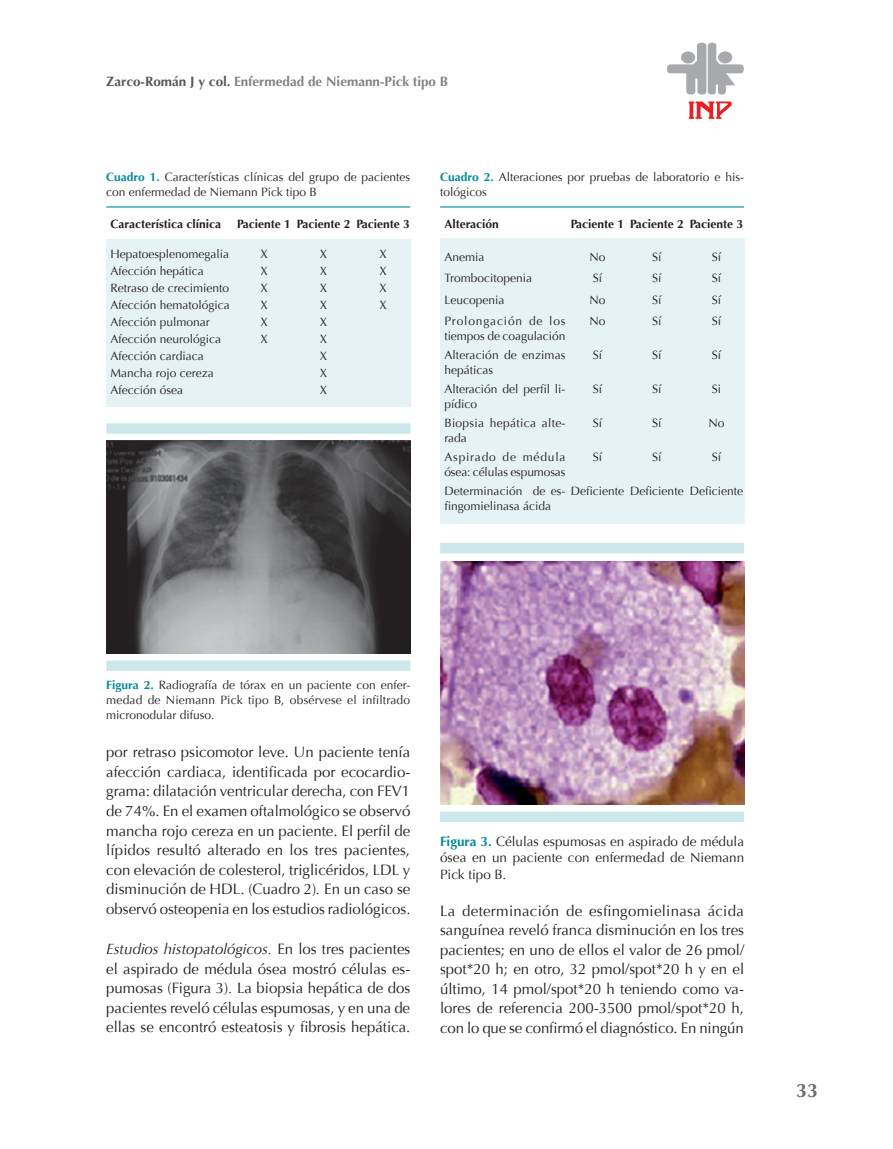
<style>
.page{position:relative;width:893px;height:1149px;background:#fff}
.page>*{position:absolute;margin:0;border:0;box-sizing:border-box;transform-origin:0 0}
.t1{font:700 19.5px "Optima";color:#6c6d70}
.t2{font:15px/19.5px "Optima";letter-spacing:-.005em;color:#231f20;text-align:justify}
.t3{font:13.5px/16.5px "Optima";color:#231f20;text-align:justify}
.t4{font:700 13.5px "Optima";color:#808285}
.t5{font:12px/15px "Optima";color:#231f20}
.t6{font:700 12px "Optima";color:#231f20}
.t7{font:12px/15px "Optima";letter-spacing:.025em;color:#231f20}
.s1{color:#57585a}
.s2{font-weight:700;color:#008b9a}
.s3{font-style:italic}
</style>
<div class="page">
<svg style="left:689px;top:101px;width:43px;height:18px"></svg>
<svg style="left:667px;top:43px;width:77px;height:52px"></svg>
<div style="left:718px;top:51px;width:14px;height:12px;background:#a8a9ad;border-radius:50%"></div>
<div style="left:106px;top:239px;width:304px;height:167px;background:#e6f3f5"></div>
<div style="left:440px;top:239px;width:304px;height:284px;background:#e6f3f5"></div>
<img style="left:106px;top:440px;width:304px;height:213px">
<img style="left:440px;top:561px;width:304px;height:242px">
<hr style="left:106px;top:206px;width:304px;height:1px;background:#008b9a">
<hr style="left:440px;top:206px;width:304px;height:1px;background:#008b9a">
<div style="left:106px;top:423px;width:304px;height:10px;background:#cde8eb"></div>
<div style="left:106px;top:660px;width:304px;height:10px;background:#cde8eb"></div>
<div style="left:440px;top:542px;width:304px;height:11px;background:#cde8eb"></div>
<div style="left:440px;top:811px;width:304px;height:10px;background:#cde8eb"></div>
<p class="t4" style="left:106px;top:74px;width:343px"><span class="s1">Zarco-Román J y col.</span> Enfermedad de Niemann-Pick tipo B</p>
<p class="t5" style="left:106px;top:170px;width:305px"><span class="s2">Cuadro 1.</span> Características clínicas del grupo de pacientes con enfermedad de Niemann Pick tipo B</p>
<p class="t6" style="left:111px;top:217px;width:112px">Característica clínica</p>
<p class="t6" style="left:237px;top:217px;width:174px">Paciente 1 Paciente 2 Paciente 3</p>
<p class="t5" style="left:111px;top:246px;width:120px">Hepatoesplenomegalia</p>
<p class="t5" style="left:260px;top:246px;width:9px">X</p>
<p class="t5" style="left:320px;top:246px;width:9px">X</p>
<p class="t5" style="left:379px;top:246px;width:9px">X</p>
<p class="t5" style="left:111px;top:263px;width:95px">Afección hepática</p>
<p class="t5" style="left:260px;top:263px;width:9px">X</p>
<p class="t5" style="left:320px;top:263px;width:9px">X</p>
<p class="t5" style="left:379px;top:263px;width:9px">X</p>
<p class="t5" style="left:111px;top:280px;width:120px">Retraso de crecimiento</p>
<p class="t5" style="left:260px;top:280px;width:9px">X</p>
<p class="t5" style="left:320px;top:280px;width:9px">X</p>
<p class="t5" style="left:379px;top:280px;width:9px">X</p>
<p class="t5" style="left:111px;top:297px;width:121px">Afección hematológica</p>
<p class="t5" style="left:260px;top:297px;width:9px">X</p>
<p class="t5" style="left:320px;top:297px;width:9px">X</p>
<p class="t5" style="left:379px;top:297px;width:9px">X</p>
<p class="t5" style="left:111px;top:314px;width:101px">Afección pulmonar</p>
<p class="t5" style="left:260px;top:314px;width:9px">X</p>
<p class="t5" style="left:320px;top:314px;width:9px">X</p>
<p class="t5" style="left:111px;top:331px;width:112px">Afección neurológica</p>
<p class="t5" style="left:260px;top:331px;width:9px">X</p>
<p class="t5" style="left:320px;top:331px;width:9px">X</p>
<p class="t5" style="left:111px;top:348px;width:95px">Afección cardiaca</p>
<p class="t5" style="left:320px;top:348px;width:9px">X</p>
<p class="t5" style="left:111px;top:365px;width:105px">Mancha rojo cereza</p>
<p class="t5" style="left:320px;top:365px;width:9px">X</p>
<p class="t5" style="left:111px;top:382px;width:74px">Afección ósea</p>
<p class="t5" style="left:320px;top:382px;width:9px">X</p>
<p class="t5" style="left:440px;top:170px;width:306px"><span class="s2">Cuadro 2.</span> Alteraciones por pruebas de laboratorio e his&shy;tológicos</p>
<p class="t6" style="left:444px;top:217px;width:56px">Alteración</p>
<p class="t6" style="left:571px;top:217px;width:174px">Paciente 1 Paciente 2 Paciente 3</p>
<p class="t5" style="left:444px;top:249px;width:42px">Anemia</p>
<p class="t5" style="left:589px;top:249px;width:18px">No</p>
<p class="t5" style="left:652px;top:249px;width:11px">Sí</p>
<p class="t5" style="left:712px;top:249px;width:11px">Sí</p>
<p class="t5" style="left:444px;top:271px;width:89px">Trombocitopenia</p>
<p class="t5" style="left:593px;top:271px;width:11px">Sí</p>
<p class="t5" style="left:652px;top:271px;width:11px">Sí</p>
<p class="t5" style="left:712px;top:271px;width:11px">Sí</p>
<p class="t5" style="left:444px;top:292px;width:62px">Leucopenia</p>
<p class="t5" style="left:589px;top:292px;width:18px">No</p>
<p class="t5" style="left:652px;top:292px;width:11px">Sí</p>
<p class="t5" style="left:712px;top:292px;width:11px">Sí</p>
<p class="t5" style="left:444px;top:313px;width:123px">Prolongación de los tiempos de coagulación</p>
<p class="t5" style="left:589px;top:313px;width:18px">No</p>
<p class="t5" style="left:652px;top:313px;width:11px">Sí</p>
<p class="t5" style="left:712px;top:313px;width:11px">Sí</p>
<p class="t5" style="left:444px;top:347px;width:123px">Alteración de enzimas hepáticas</p>
<p class="t5" style="left:593px;top:347px;width:11px">Sí</p>
<p class="t5" style="left:652px;top:347px;width:11px">Sí</p>
<p class="t5" style="left:712px;top:347px;width:11px">Sí</p>
<p class="t5" style="left:444px;top:381px;width:123px">Alteración del perfil li&shy;pídico</p>
<p class="t5" style="left:593px;top:381px;width:11px">Sí</p>
<p class="t5" style="left:652px;top:381px;width:11px">Sí</p>
<p class="t5" style="left:712px;top:381px;width:11px">Si</p>
<p class="t7" style="left:444px;top:415px;width:123px">Biopsia hepática alte&shy;rada</p>
<p class="t5" style="left:593px;top:415px;width:11px">Sí</p>
<p class="t5" style="left:652px;top:415px;width:11px">Sí</p>
<p class="t5" style="left:708px;top:415px;width:18px">No</p>
<p class="t5" style="left:444px;top:449px;width:123px">Aspirado de médula ósea: células espumosas</p>
<p class="t5" style="left:593px;top:449px;width:11px">Sí</p>
<p class="t5" style="left:652px;top:449px;width:11px">Sí</p>
<p class="t5" style="left:712px;top:449px;width:11px">Sí</p>
<p class="t5" style="left:444px;top:483px;width:300px">Determinación de es- Deficiente Deficiente Deficiente fingomielinasa ácida</p>
<p class="t5" style="left:106px;top:677px;width:306px;text-align:justify"><span class="s2">Figura 2.</span> Radiografía de tórax en un paciente con enfer&shy;medad de Niemann Pick tipo B, obsérvese el infiltrado micronodular difuso.</p>
<p class="t2" style="left:106px;top:742px;width:306px">por retraso psicomotor leve. Un paciente tenía afección cardiaca, identificada por ecocardio&shy;grama: dilatación ventricular derecha, con FEV1 de 74%. En el examen oftalmológico se observó mancha rojo cereza en un paciente. El perfil de lípidos resultó alterado en los tres pacientes, con elevación de colesterol, triglicéridos, LDL y disminución de HDL. (Cuadro 2)<span class="s3">.</span> En un caso se observó osteopenia en los estudios radiológicos.</p>
<p class="t2" style="left:106px;top:939px;width:306px"><span class="s3">Estudios histopatológicos.</span> En los tres pacientes el aspirado de médula ósea mostró células es&shy;pumosas (Figura 3)<span class="s3">.</span> La biopsia hepática de dos pacientes reveló células espumosas, y en una de ellas se encontró esteatosis y fibrosis hepática.</p>
<p class="t3" style="left:440px;top:832px;width:306px"><span class="s2">Figura 3.</span> Células espumosas en aspirado de médula ósea en un paciente con enfermedad de Niemann Pick tipo B.</p>
<p class="t2" style="left:440px;top:900px;width:306px">La determinación de esfingomielinasa ácida sanguínea reveló franca disminución en los tres pacientes; en uno de ellos el valor de 26 pmol/ spot*20 h; en otro, 32 pmol/spot*20 h y en el último, 14 pmol/spot*20 h teniendo como va&shy;lores de referencia 200-3500 pmol/spot*20 h, con lo que se confirmó el diagnóstico. En ningún</p>
<h1 class="t1" style="left:796px;top:1079px;width:23px">33</h1>
</div>
